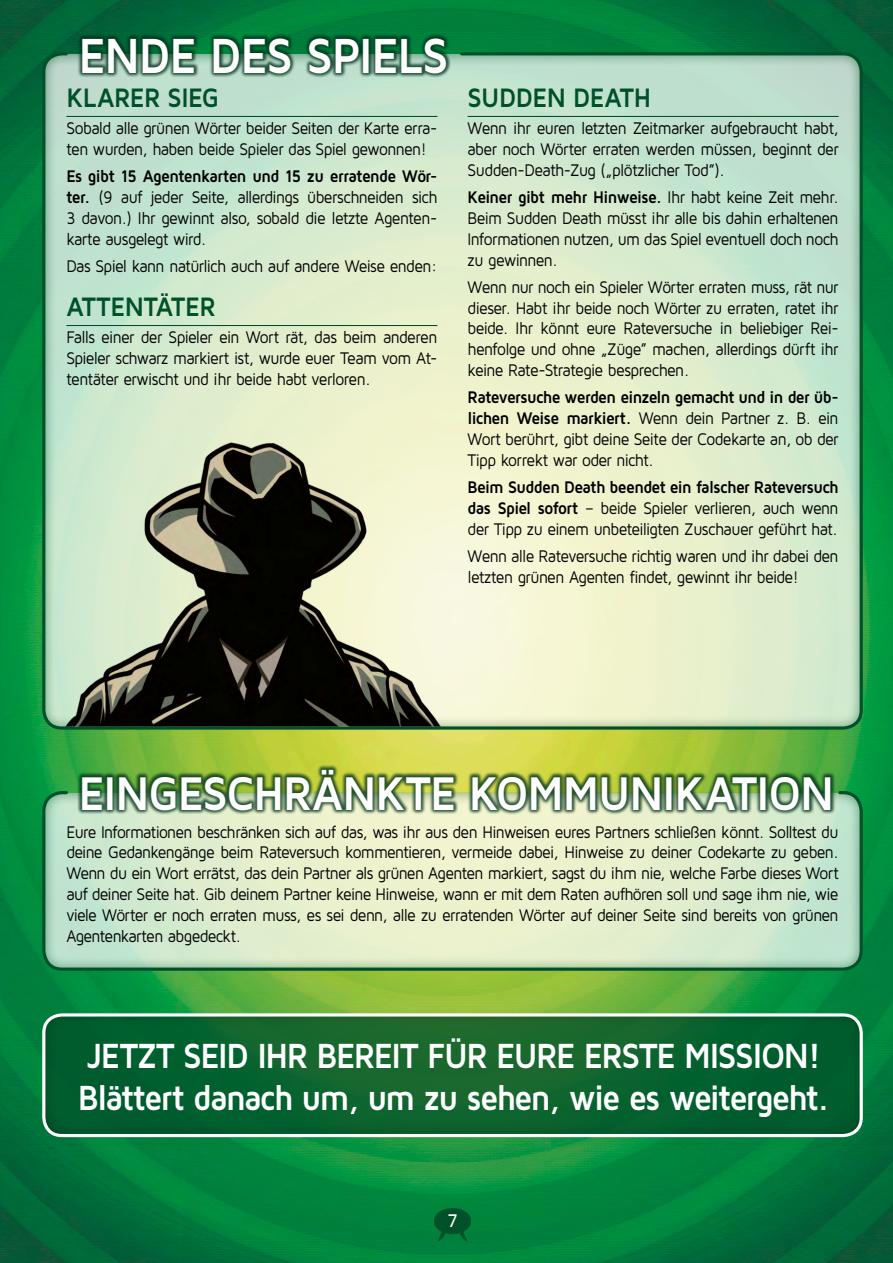
<style>
.page{position:relative;width:893px;height:1263px;background:#fff}
.page>*{position:absolute;margin:0;border:0;box-sizing:border-box;transform-origin:0 0}
.t1{font:700 51.15px "Maven Pro";letter-spacing:-.025em;color:#fff;scale:.9 1}
.t2{font:700 48.9px "Maven Pro";letter-spacing:-.025em;color:#fff;scale:.9 1}
.t3{font:700 36.15px/42.6px "Maven Pro";letter-spacing:-.05em;color:#fff;scale:.9 1}
.t4{font:700 27.6px "Maven Pro";letter-spacing:-.02em;color:#005029;scale:.9 1}
.t5{font:500 19.05px "Maven Pro";color:#fff;scale:.9 1}
.t6{font:17.4px/21px "Maven Pro";letter-spacing:-.04em;color:#000;text-align:justify;scale:.9 1}
.s1{font-weight:700}
</style>
<div class="page">
<img style="left:0;top:0;width:893px;height:1263px">
<div style="left:41px;top:50px;width:822px;height:681px;background:#005029;opacity:.75"></div>
<div style="left:41px;top:789px;width:822px;height:184px;background:#005029;opacity:.75"></div>
<div style="left:42px;top:791px;width:821px;height:180px;border:3px solid #005029;border-radius:19px"></div>
<div style="left:41px;top:1011px;width:822px;height:126px;background:#005029;opacity:.75"></div>
<div style="left:42px;top:1013px;width:821px;height:124px;border:3px solid #fff;border-radius:18px"></div>
<img style="left:42px;top:417px;width:429px;height:309px">
<img style="left:434px;top:1209px;width:37px;height:31px">
<div style="left:77px;top:33px;width:374px;height:45px;background:#00321a;opacity:.8"></div>
<hr style="left:66px;top:116px;width:371px;height:1px;background:#005029">
<hr style="left:66px;top:325px;width:371px;height:1px;background:#005029">
<hr style="left:468px;top:116px;width:371px;height:1px;background:#005029">
<div style="left:77px;top:765px;width:758px;height:50px;background:#00321a;opacity:.8"></div>
<h1 class="t1" style="left:78px;top:23px;width:413px">ENDE DES SPIELS</h1>
<h3 class="t4" style="left:66px;top:80px;width:171px">KLARER SIEG</h3>
<p class="t6" style="left:66px;top:117px;width:414px">Sobald alle grünen Wörter beider Seiten der Karte erra&shy;ten wurden, haben beide Spieler das Spiel gewonnen!</p>
<p class="t6" style="left:66px;top:165px;width:414px"><span class="s1">Es gibt 15 Agentenkarten und 15 zu erratende Wör&shy;ter.</span> (9 auf jeder Seite, allerdings überschneiden sich 3 davon.) Ihr gewinnt also, sobald die letzte Agenten&shy;karte ausgelegt wird.</p>
<p class="t6" style="left:66px;top:255px;width:414px">Das Spiel kann natürlich auch auf andere Weise enden:</p>
<h3 class="t4" style="left:66px;top:289px;width:167px">ATTENTÄTER</h3>
<p class="t6" style="left:66px;top:326px;width:414px">Falls einer der Spieler ein Wort rät, das beim anderen Spieler schwarz markiert ist, wurde euer Team vom At&shy;tentäter erwischt und ihr beide habt verloren.</p>
<h3 class="t4" style="left:468px;top:80px;width:205px">SUDDEN DEATH</h3>
<p class="t6" style="left:468px;top:117px;width:414px">Wenn ihr euren letzten Zeitmarker aufgebraucht habt, aber noch Wörter erraten werden müssen, beginnt der Sudden-Death-Zug („plötzlicher Tod”).</p>
<p class="t6" style="left:468px;top:186px;width:414px"><span class="s1">Keiner gibt mehr Hinweise.</span> Ihr habt keine Zeit mehr.<br>Beim Sudden Death müsst ihr alle bis dahin erhaltenen Informationen nutzen, um das Spiel eventuell doch noch zu gewinnen.</p>
<p class="t6" style="left:468px;top:275px;width:414px">Wenn nur noch ein Spieler Wörter erraten muss, rät nur dieser. Habt ihr beide noch Wörter zu erraten, ratet ihr beide. Ihr könnt eure Rateversuche in beliebiger Rei&shy;henfolge und ohne „Züge” machen, allerdings dürft ihr keine Rate-Strategie besprechen.</p>
<p class="t6" style="left:468px;top:386px;width:414px"><span class="s1">Rateversuche werden einzeln gemacht und in der üb&shy;lichen Weise markiert.</span> Wenn dein Partner z. B. ein Wort berührt, gibt deine Seite der Codekarte an, ob der Tipp korrekt war oder nicht.</p>
<p class="t6" style="left:468px;top:476px;width:414px"><span class="s1">Beim Sudden Death beendet ein falscher Rateversuch das Spiel sofort</span> – beide Spieler verlieren, auch wenn der Tipp zu einem unbeteiligten Zuschauer geführt hat.</p>
<p class="t6" style="left:468px;top:545px;width:414px">Wenn alle Rateversuche richtig waren und ihr dabei den letzten grünen Agenten findet, gewinnt ihr beide!</p>
<h2 class="t2" style="left:78px;top:762px;width:841px">EINGESCHRÄNKTE KOMMUNIKATION</h2>
<p class="t6" style="left:66px;top:820px;width:860px">Eure Informationen beschränken sich auf das, was ihr aus den Hinweisen eures Partners schließen könnt. Solltest du deine Gedankengänge beim Rateversuch kommentieren, vermeide dabei, Hinweise zu deiner Codekarte zu geben.<br>Wenn du ein Wort errätst, das dein Partner als grünen Agenten markiert, sagst du ihm nie, welche Farbe dieses Wort auf deiner Seite hat. Gib deinem Partner keine Hinweise, wann er mit dem Raten aufhören soll und sage ihm nie, wie viele Wörter er noch erraten muss, es sei denn, alle zu erratenden Wörter auf deiner Seite sind bereits von grünen Agentenkarten abgedeckt.</p>
<h3 class="t3" style="left:78px;top:1032px;width:836px">JETZT SEID IHR BEREIT FÜR EURE ERSTE MISSION!<br>Blättert danach um, um zu sehen, wie es weitergeht.</h3>
<p class="t5" style="left:447px;top:1208px;width:13px">7</p>
</div>
